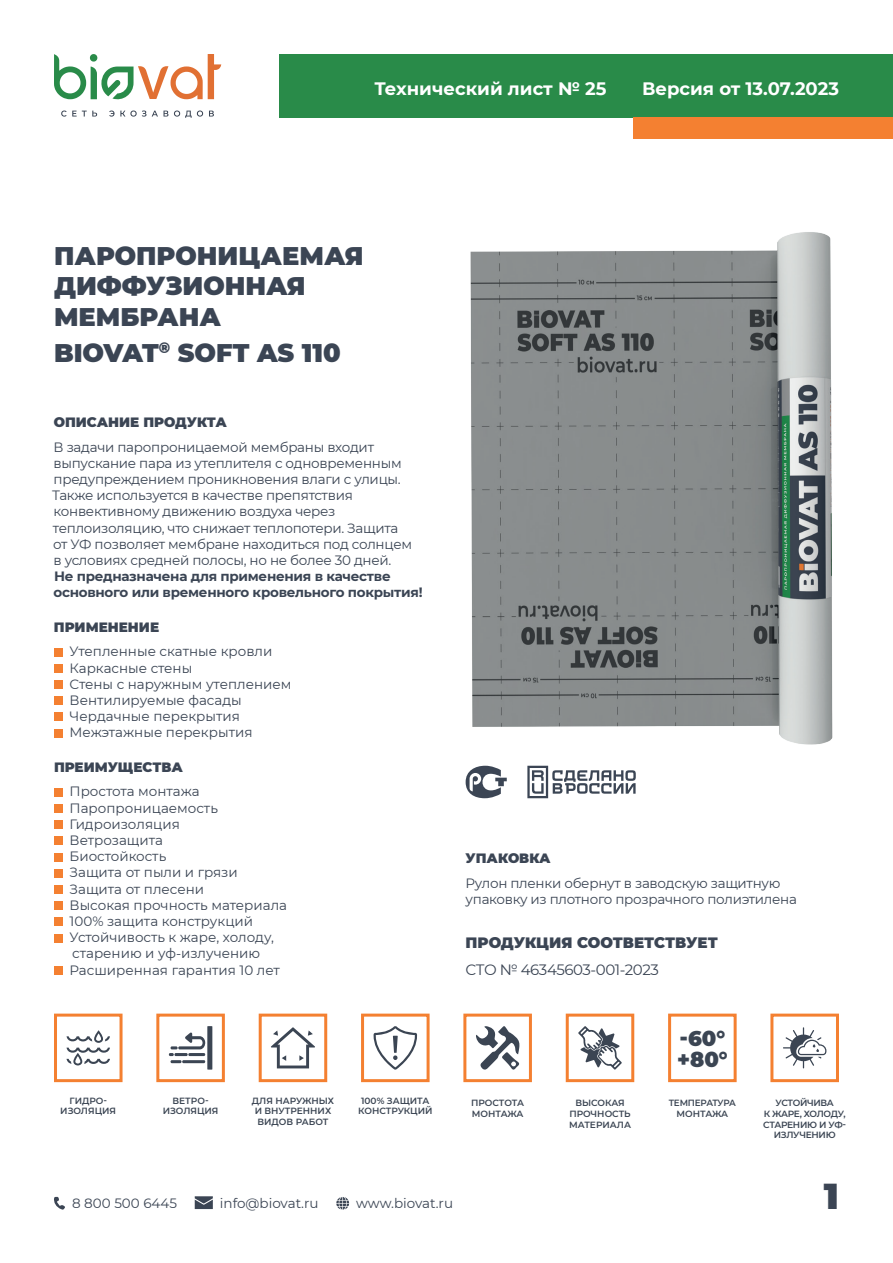
<style>
.page{position:relative;width:893px;height:1263px;background:#fff}
.page>*{position:absolute;margin:0;border:0;box-sizing:border-box;transform-origin:0 0}
.t1{font:900 36px "Montserrat";color:#3b4554}
.t2{font:900 25.5px/30.6px "Montserrat";color:#3b4554}
.t3{font:900 21px/21px "Montserrat";color:#3b4553}
.t4{font:700 18px "Montserrat";color:#fff}
.t5{font:900 15px "Montserrat";color:#3b4554}
.t6{font:15px "Montserrat";letter-spacing:-.03em;color:#3b4554}
.t7{font:13.5px/16.2px "Montserrat";letter-spacing:-.02em;color:#3b4554}
.t8{font:13.5px/16.2px "Montserrat";color:#3b4554}
.t9{font:700 13.5px/16.2px "Montserrat";letter-spacing:-.02em;color:#3b4554}
.t10{font:900 13.5px "Montserrat";color:#3b4554}
.t11{font:600 9px/10.8px "Montserrat";letter-spacing:-.01em;color:#3b4553;text-align:center}
.t12{font:600 9px/10.8px "Montserrat";letter-spacing:-.03em;color:#3b4553;text-align:center}
</style>
<div class="page">
<div style="left:279px;top:54px;width:614px;height:64px;background:#298b49"></div>
<div style="left:634px;top:118px;width:259px;height:21px;background:#f48031"></div>
<svg style="left:54px;top:54px;width:167px;height:46px"></svg>
<svg style="left:61px;top:110px;width:153px;height:8px"></svg>
<svg style="left:54px;top:1196px;width:11px;height:14px"></svg>
<svg style="left:195px;top:1196px;width:18px;height:13px"></svg>
<svg style="left:336px;top:1197px;width:13px;height:13px"></svg>
<img style="left:470px;top:232px;width:363px;height:513px">
<div style="left:54px;top:648px;width:9px;height:8px;background:#f48031"></div>
<div style="left:54px;top:664px;width:9px;height:9px;background:#f48031"></div>
<div style="left:54px;top:680px;width:9px;height:9px;background:#f48031"></div>
<div style="left:54px;top:696px;width:9px;height:9px;background:#f48031"></div>
<div style="left:54px;top:713px;width:9px;height:8px;background:#f48031"></div>
<div style="left:54px;top:729px;width:9px;height:8px;background:#f48031"></div>
<div style="left:54px;top:788px;width:9px;height:8px;background:#f48031"></div>
<div style="left:54px;top:804px;width:9px;height:9px;background:#f48031"></div>
<div style="left:54px;top:820px;width:9px;height:9px;background:#f48031"></div>
<div style="left:54px;top:836px;width:9px;height:9px;background:#f48031"></div>
<div style="left:54px;top:853px;width:9px;height:8px;background:#f48031"></div>
<div style="left:54px;top:869px;width:9px;height:8px;background:#f48031"></div>
<div style="left:54px;top:885px;width:9px;height:9px;background:#f48031"></div>
<div style="left:54px;top:901px;width:9px;height:9px;background:#f48031"></div>
<div style="left:54px;top:917px;width:9px;height:9px;background:#f48031"></div>
<div style="left:54px;top:934px;width:9px;height:8px;background:#f48031"></div>
<div style="left:54px;top:966px;width:9px;height:9px;background:#f48031"></div>
<svg style="left:466px;top:766px;width:41px;height:32px"></svg>
<svg style="left:527px;top:766px;width:109px;height:32px"></svg>
<svg style="left:476px;top:1026px;width:44px;height:44px"></svg>
<div style="left:463px;top:1013px;width:69px;height:69px;border:3px solid #f48031"></div>
<div style="left:361px;top:1013px;width:69px;height:69px;border:3px solid #f48031"></div>
<svg style="left:373px;top:1026px;width:44px;height:43px"></svg>
<div style="left:770px;top:1013px;width:69px;height:69px;border:3px solid #f48031"></div>
<svg style="left:783px;top:1027px;width:43px;height:41px"></svg>
<div style="left:156px;top:1013px;width:69px;height:69px;border:3px solid #f48031"></div>
<svg style="left:169px;top:1026px;width:43px;height:44px"></svg>
<div style="left:54px;top:1013px;width:69px;height:69px;border:3px solid #f48031"></div>
<svg style="left:67px;top:1030px;width:43px;height:35px"></svg>
<div style="left:566px;top:1013px;width:68px;height:69px;border:3px solid #f48031"></div>
<svg style="left:578px;top:1026px;width:44px;height:44px"></svg>
<div style="left:668px;top:1013px;width:69px;height:69px;border:3px solid #f48031"></div>
<div style="left:259px;top:1013px;width:68px;height:69px;border:3px solid #f48031"></div>
<svg style="left:271px;top:1027px;width:44px;height:41px"></svg>
<h3 class="t4" style="left:374px;top:75px;width:234px">Технический лист № 25</h3>
<h3 class="t4" style="left:642px;top:75px;width:198px">Версия от 13.07.2023</h3>
<h2 class="t2" style="left:54px;top:239px;width:311px">ПАРОПРОНИЦАЕМАЯ<br>ДИФФУЗИОННАЯ<br>МЕМБРАНА</h2>
<h2 class="t2" style="left:54px;top:336px;width:288px">BIOVAT<sup>®</sup> SOFT AS 110</h2>
<p class="t10" style="left:54px;top:412px;width:175px">ОПИСАНИЕ ПРОДУКТА</p>
<p class="t7" style="left:52px;top:438px;width:362px">В задачи паропроницаемой мембраны входит выпускание пара из утеплителя с одновременным предупреждением проникновения влаги с улицы.<br>Также используется в качестве препятствия конвективному движению воздуха через теплоизоляцию, что снижает теплопотери. Защита от УФ позволяет мембране находиться под солнцем в условиях средней полосы, но не более 30 дней.</p>
<p class="t9" style="left:53px;top:568px;width:371px">Не предназначена для применения в качестве основного или временного кровельного покрытия!</p>
<p class="t10" style="left:54px;top:617px;width:107px">ПРИМЕНЕНИЕ</p>
<p class="t8" style="left:70px;top:643px;width:223px">Утепленные скатные кровли<br>Каркасные стены<br>Стены с наружным утеплением<br>Вентилируемые фасады<br>Чердачные перекрытия<br>Межэтажные перекрытия</p>
<p class="t10" style="left:54px;top:757px;width:130px">ПРЕИМУЩЕСТВА</p>
<p class="t8" style="left:70px;top:783px;width:219px">Простота монтажа<br>Паропроницаемость<br>Гидроизоляция<br>Ветрозащита<br>Биостойкость<br>Защита от пыли и грязи<br>Защита от плесени<br>Высокая прочность материала<br>100% защита конструкций<br>Устойчивость к жаре, холоду, старению и уф-излучению<br>Расширенная гарантия 10 лет</p>
<p class="t10" style="left:466px;top:848px;width:86px">УПАКОВКА</p>
<p class="t7" style="left:466px;top:874px;width:333px">Рулон пленки обернут в заводскую защитную упаковку из плотного прозрачного полиэтилена</p>
<p class="t5" style="left:466px;top:931px;width:254px">ПРОДУКЦИЯ СООТВЕТСТВУЕТ</p>
<p class="t6" style="left:466px;top:959px;width:195px">СТО № 46345603-001-2023</p>
<h3 class="t3" style="left:677px;top:1026px;width:52px">-60° +80°</h3>
<p class="t11" style="left:60px;top:1094px;width:57px">ГИДРО-<br>ИЗОЛЯЦИЯ</p>
<p class="t11" style="left:252px;top:1094px;width:84px">ДЛЯ НАРУЖНЫХ<br>И ВНУТРЕННИХ<br>ВИДОВ РАБОТ</p>
<p class="t11" style="left:358px;top:1094px;width:76px">100% ЗАЩИТА<br>КОНСТРУКЦИЙ</p>
<p class="t11" style="left:471px;top:1097px;width:55px;text-align:left">ПРОСТОТА<br>МОНТАЖА</p>
<p class="t11" style="left:569px;top:1097px;width:63px">ВЫСОКАЯ<br>ПРОЧНОСТЬ<br>МАТЕРИАЛА</p>
<p class="t11" style="left:669px;top:1097px;width:69px">ТЕМПЕРАТУРА<br>МОНТАЖА</p>
<p class="t12" style="left:763px;top:1097px;width:84px">УСТОЙЧИВА<br>К ЖАРЕ, ХОЛОДУ,<br>СТАРЕНИЮ И УФ-<br>ИЗЛУЧЕНИЮ</p>
<p class="t11" style="left:163px;top:1094px;width:57px">ВЕТРО-<br>ИЗОЛЯЦИЯ</p>
<p class="t8" style="left:72px;top:1194px;width:106px">8 800 500 6445</p>
<p class="t8" style="left:220px;top:1194px;width:100px">info@biovat.ru</p>
<p class="t7" style="left:356px;top:1194px;width:98px">www.biovat.ru</p>
<h1 class="t1" style="left:824px;top:1169px;width:17px">1</h1>
</div>
